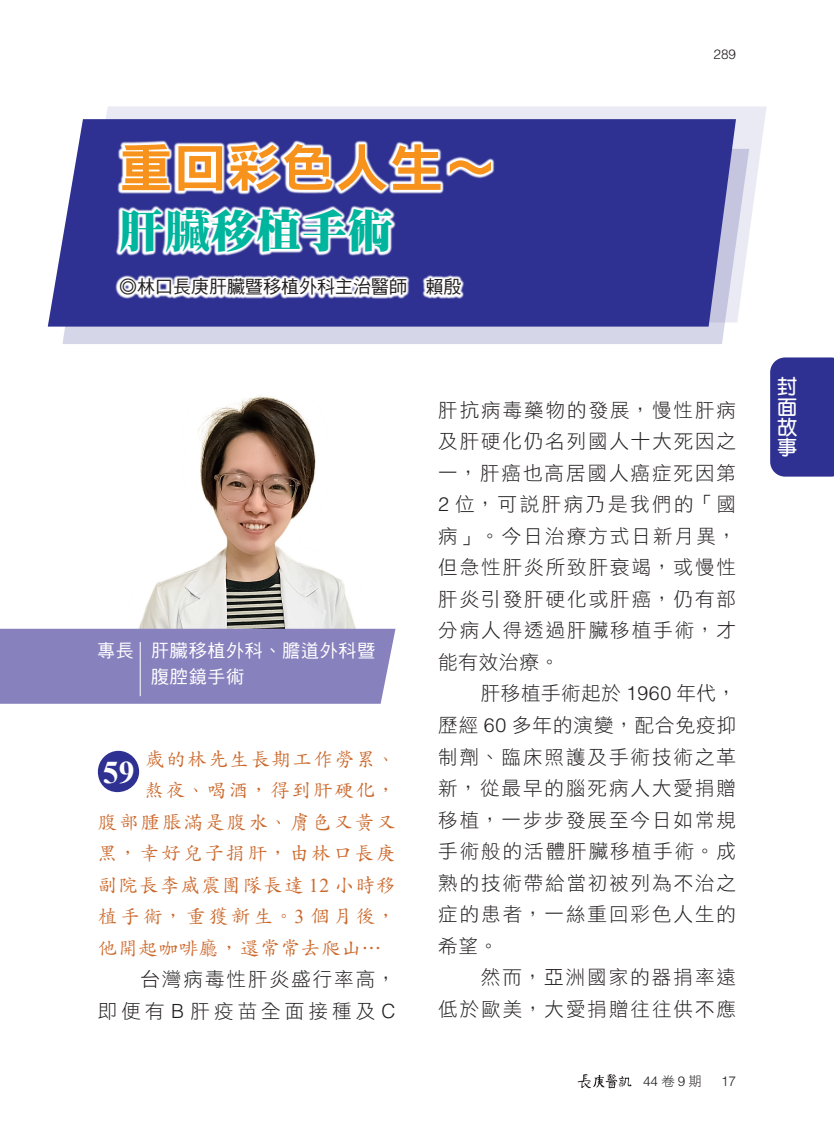
<style>
.page{position:relative;width:834px;height:1132px;background:#fff}
.page>*{position:absolute;margin:0;border:0;box-sizing:border-box;transform-origin:0 0}
.t1{font:51.3px "DF Hei Std W9";color:#f7931d;scale:1.05 1}
.t2{font:45.6px "DF Ming Std W12";color:#00b59d}
.t3{font:700 31.5px "Times New Roman";color:#fff}
.t4{font:700 20.25px/20.2px "AR Yuan B5";color:#fff;text-align:justify}
.t5{font:19.5px/31.5px "DF Hei Std W3";letter-spacing:.1em;color:#231f20;text-align:justify}
.t6{font:19.5px "DF Kai Shu Std W5";letter-spacing:.095em;color:#cb692c}
.t7{font:19.5px "DF Kai Shu Std W5";letter-spacing:.06em;color:#cb692c}
.t8{font:19.5px "DF Kai Shu Std W5";letter-spacing:.16em;color:#cb692c}
.t9{font:19.5px "DF Kai Shu Std W5";letter-spacing:.04em;color:#cb692c}
.t10{font:18px/25.5px "DF Hei Std W5";letter-spacing:.04em;color:#fff}
.t11{font:18px "DF Hei Std W5";color:#231f20}
.t12{font:300 13.5px "Helvetica LT Std";color:#231f20}
.s1{font-family:"Times New Roman"}
.s2{font-family:"Helvetica LT Std";font-weight:300}
.s3{font-family:"DF Hei Std W3";font-weight:400}
</style>
<div class="page">
<div style="left:106px;top:106px;width:661px;height:75px;background:#eaeaf4"></div>
<svg style="left:57px;top:149px;width:699px;height:195px;fill:#d6d6e9"></svg>
<svg style="left:47px;top:119px;width:698px;height:207px;fill:#2e3092"></svg>
<div style="left:98px;top:750px;width:41px;height:41px;background:#2e3092;border-radius:50%"></div>
<img style="left:139px;top:394px;width:217px;height:234px">
<div style="left:0;top:628px;width:395px;height:75px;background:#8781bd"></div>
<hr style="left:140px;top:641px;width:1px;height:55px;background:#fff">
<svg style="left:116px;top:140px;width:379px;height:159px"></svg>
<svg style="left:577px;top:1074px;width:54px;height:13px"></svg>
<div style="left:770px;top:357px;width:63px;height:119px;background:#2e3092"></div>
<h1 class="t1" style="left:119px;top:140px;width:362px">重回彩色人生∼</h1>
<h2 class="t2" style="left:119px;top:206px;width:275px">肝臟移植手術</h2>
<p class="t11" style="left:119px;top:276px;width:344px">◎林口長庚肝臟暨移植外科主治醫師　賴殷</p>
<p class="t12" style="left:713px;top:46px;width:24px">289</p>
<p class="t10" style="left:151px;top:637px;width:225px;text-indent:-54px">專長 肝臟移植外科、膽道外科暨腹腔鏡手術</p>
<p class="t6" style="left:145px;top:748px;width:252px">歲的林先生長期工作勞累、</p>
<p class="t6" style="left:145px;top:779px;width:252px">熬夜、喝酒，得到肝硬化，</p>
<p class="t6" style="left:98px;top:811px;width:299px">腹部腫脹滿是腹水、膚色又黃又</p>
<p class="t6" style="left:98px;top:842px;width:299px">黑，幸好兒子捐肝，由林口長庚</p>
<p class="t7" style="left:98px;top:874px;width:299px">副院長李威震團隊長達 <span class="s1">12</span> 小時移</p>
<p class="t8" style="left:98px;top:905px;width:299px">植手術，重獲新生。<span class="s1">3</span> 個月後，</p>
<p class="t9" style="left:98px;top:937px;width:285px">他開起咖啡廳，還常常去爬山⋯</p>
<p class="t5" style="left:98px;top:963px;width:299px;text-align:right">台灣病毒性肝炎盛行率高，<br>即便有 <span class="s2">B</span> 肝疫苗全面接種及 <span class="s2">C</span></p>
<h3 class="t3" style="left:103px;top:749px;width:33px">59</h3>
<p class="t5" style="left:438px;top:393px;width:299px">肝抗病毒藥物的發展，慢性肝病及肝硬化仍名列國人十大死因之一，肝癌也高居國人癌症死因第<span class="s2">2</span> 位，可說肝病乃是我們的「國病」。今日治療方式日新月異，但急性肝炎所致肝衰竭，或慢性肝炎引發肝硬化或肝癌，仍有部分病人得透過肝臟移植手術，才能有效治療。</p>
<p class="t5" style="left:438px;top:677px;width:299px;text-indent:43px">肝移植手術起於 <span class="s2">1960</span> 年代，歷經 <span class="s2">60</span> 多年的演變，配合免疫抑制劑、臨床照護及手術技術之革新，從最早的腦死病人大愛捐贈移植，一步步發展至今日如常規手術般的活體肝臟移植手術。成熟的技術帶給當初被列為不治之症的患者，一絲重回彩色人生的希望。</p>
<p class="t5" style="left:438px;top:960px;width:299px;text-align:right">然而，亞洲國家的器捐率遠<br>低於歐美，大愛捐贈往往供不應</p>
<p class="t12" style="left:643px;top:1072px;width:60px">44<span class="s3">卷</span>9<span class="s3">期</span></p>
<p class="t12" style="left:721px;top:1072px;width:17px">17</p>
<p class="t4" style="left:776px;top:376px;width:21px">封面故事</p>
</div>
